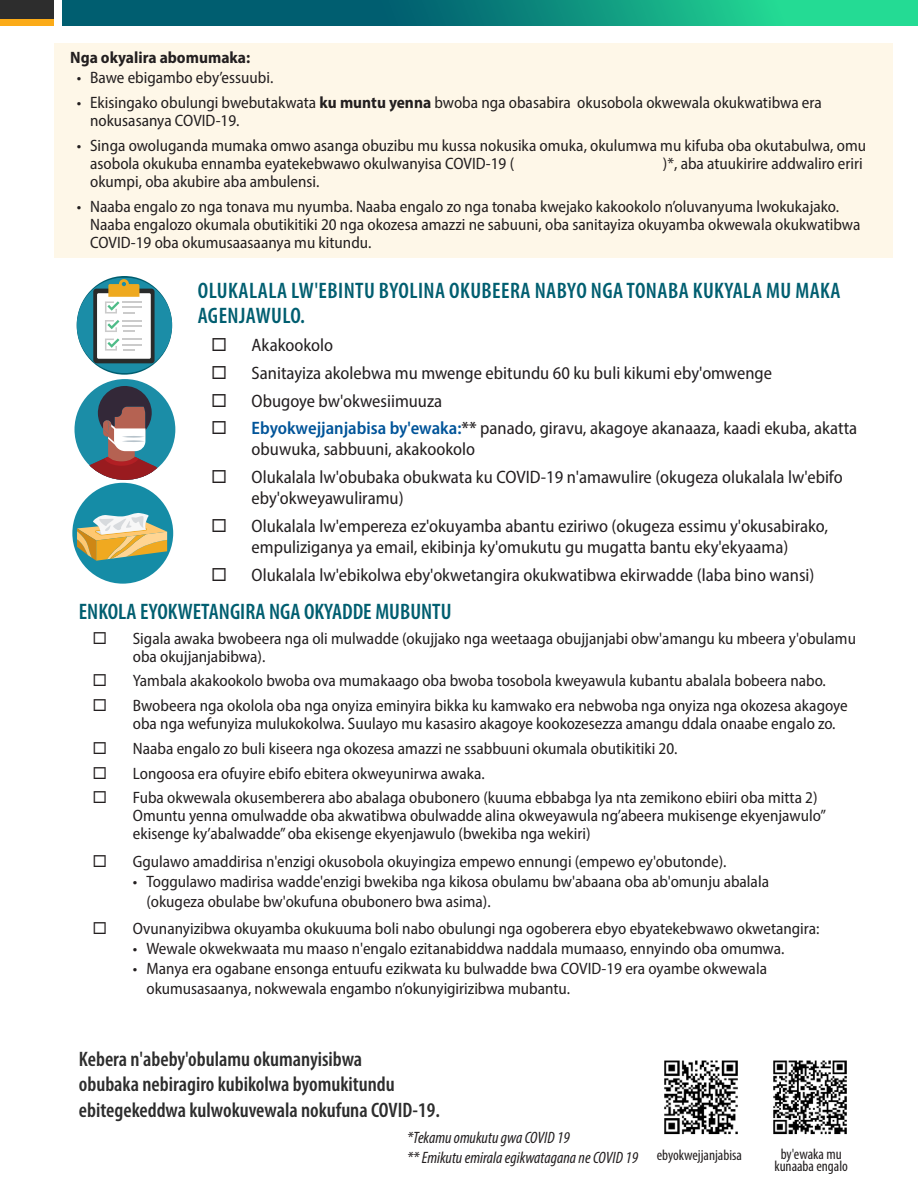
<style>
.page{position:relative;width:918px;height:1188px;background:#fff}
.page>*{position:absolute;margin:0;border:0;box-sizing:border-box;transform-origin:0 0}
.t1{font:600 condensed 22.5px/25.5px "Myriad Pro";letter-spacing:.02em;color:#005e70}
.t2{font:600 condensed 22.5px "Myriad Pro";color:#005e70}
.t3{font:600 condensed 21px/25.2px "Myriad Pro";color:#2d2d2d}
.t4{font:semi-condensed 18px/27.8px "Myriad Pro";color:#231f20}
.t5{font:semi-condensed 16.5px/18px "Myriad Pro";color:#231f20}
.t6{font:italic condensed 16.5px/19.5px "Myriad Pro";color:#231f20}
.t7{font:700 semi-condensed 16.5px "Myriad Pro";color:#231f20}
.t8{font:condensed 15px/12px "Myriad Pro";color:#231f20;text-align:center}
.s1{font-weight:700}
.s2{font-weight:600;color:#005499}
.s3{font-weight:600}
</style>
<div class="page">
<div style="left:55px;top:43px;width:838px;height:214px;background:#fef7e8"></div>
<div style="left:0;top:0;width:54px;height:19px;background:#2d2d2d"></div>
<div style="left:0;top:19px;width:54px;height:7px;background:#fbab18"></div>
<svg style="left:62px;top:0;width:856px;height:26px;background:#0d8c7d"></svg>
<svg style="left:77px;top:278px;width:95px;height:95px"></svg>
<div style="left:72px;top:483px;width:101px;height:101px;background:#158ca6;border-radius:50%"></div>
<svg style="left:77px;top:513px;width:90px;height:48px"></svg>
<div style="left:75px;top:379px;width:100px;height:101px;background:#1b8da7;border-radius:50%"></div>
<svg style="left:75px;top:385px;width:91px;height:95px"></svg>
<hr style="left:122px;top:436px;width:23px;height:2px;background:#b7c3cb;border-radius:50%">
<hr style="left:122px;top:440px;width:23px;height:2px;background:#b7c3cb;border-radius:50%">
<img style="left:664px;top:1060px;width:74px;height:75px">
<img style="left:773px;top:1060px;width:74px;height:75px">
<p class="t7" style="left:70px;top:47px;width:182px">Nga okyalira abomumaka:</p>
<p class="t5" style="left:77px;top:69px;width:198px">• Bawe ebigambo eby’essuubi.</p>
<p class="t5" style="left:90px;top:93px;width:733px;text-indent:-13px">• Ekisingako obulungi bwebutakwata <span class="s1">ku muntu yenna</span> bwoba nga obasabira okusobola okwewala okukwatibwa era nokusasanya COVID-19.</p>
<p class="t5" style="left:90px;top:136px;width:777px;text-indent:-13px">• Singa owoluganda mumaka omwo asanga obuzibu mu kussa nokusika omuka, okulumwa mu kifuba oba okutabulwa, omu asobola okukuba ennamba eyatekebwawo okulwanyisa COVID-19 (</p>
<p class="t5" style="left:663px;top:154px;width:201px">)*, aba atuukirire addwaliro eriri</p>
<p class="t5" style="left:90px;top:172px;width:231px">okumpi, oba akubire aba ambulensi.</p>
<p class="t5" style="left:90px;top:197px;width:772px;text-indent:-13px">• Naaba engalo zo nga tonava mu nyumba. Naaba engalo zo nga tonaba kwejako kakookolo n’oluvanyuma lwokukajako.<br>Naaba engalozo okumala obutikitiki 20 nga okozesa amazzi ne sabuuni, oba sanitayiza okuyamba okwewala okukwatibwa<br>COVID-19 oba okumusaasaanya mu kitundu.</p>
<h1 class="t1" style="left:198px;top:277px;width:644px">OLUKALALA LW'EBINTU BYOLINA OKUBEERA NABYO NGA TONABA KUKYALA MU MAKA<br>AGENJAWULO.</h1>
<p class="t4" style="left:252px;top:331px;width:607px">Akakookolo<br>Sanitayiza akolebwa mu mwenge ebitundu 60 ku buli kikumi eby'omwenge<br>Obugoye bw'okwesiimuuza<br><span class="s2">Ebyokwejjanjabisa by'ewaka:</span><span class="s3">**</span> panado, giravu, akagoye akanaaza, kaadi ekuba, akatta</p>
<p class="t4" style="left:252px;top:435px;width:593px">obuwuka, sabbuuni, akakookolo<br>Olukalala lw'obubaka obukwata ku COVID-19 n'amawulire (okugeza olukalala lw'ebifo</p>
<p class="t4" style="left:252px;top:484px;width:578px">eby'okweyawuliramu)<br>Olukalala lw'empereza ez'okuyamba abantu eziriwo (okugeza essimu y'okusabirako,</p>
<p class="t4" style="left:252px;top:533px;width:564px">empuliziganya ya email, ekibinja ky'omukutu gu mugatta bantu eky'ekyaama)<br>Olukalala lw'ebikolwa eby'okwetangira okukwatibwa ekirwadde (laba bino wansi)</p>
<h1 class="t2" style="left:79px;top:597px;width:374px">ENKOLA EYOKWETANGIRA NGA OKYADDE MUBUNTU</h1>
<p class="t5" style="left:133px;top:629px;width:725px">Sigala awaka bwobeera nga oli mulwadde (okujjako nga weetaaga obujjanjabi obw'amangu ku mbeera y'obulamu oba okujjanjabibwa).</p>
<p class="t5" style="left:133px;top:668px;width:716px;line-height:24.8px">Yambala akakookolo bwoba ova mumakaago oba bwoba tosobola kweyawula kubantu abalala bobeera nabo.<br>Bwobeera nga okolola oba nga onyiza eminyira bikka ku kamwako era nebwoba nga onyiza nga okozesa akagoye</p>
<p class="t5" style="left:133px;top:711px;width:704px;line-height:24.8px">oba nga wefunyiza mulukokolwa. Suulayo mu kasasiro akagoye kookozesezza amangu ddala onaabe engalo zo.<br>Naaba engalo zo buli kiseera nga okozesa amazzi ne ssabbuuni okumala obutikitiki 20.<br>Longoosa era ofuyire ebifo ebitera okweyunirwa awaka.<br>Fuba okwewala okusemberera abo abalaga obubonero (kuuma ebbabga lya nta zemikono ebiiri oba mitta 2)</p>
<p class="t5" style="left:133px;top:807px;width:695px">Omuntu yenna omulwadde oba akwatibwa obulwadde alina okweyawula ng’abeera mukisenge ekyenjawulo” ekisenge ky’abalwadde” oba ekisenge ekyenjawulo (bwekiba nga wekiri)</p>
<p class="t5" style="left:133px;top:852px;width:595px">Ggulawo amaddirisa n'enzigi okusobola okuyingiza empewo ennungi (empewo ey'obutonde).</p>
<p class="t5" style="left:146px;top:871px;width:624px;line-height:19.8px;text-indent:-13px">• Toggulawo madirisa wadde'enzigi bwekiba nga kikosa obulamu bw'abaana oba ab'omunju abalala (okugeza obulabe bw'okufuna obubonero bwa asima).</p>
<p class="t5" style="left:133px;top:920px;width:688px">Ovunanyizibwa okuyamba okukuuma boli nabo obulungi nga ogoberera ebyo ebyatekebwawo okwetangira:</p>
<p class="t5" style="left:133px;top:939px;width:653px">• Wewale okwekwaata mu maaso n'engalo ezitanabiddwa naddala mumaaso, ennyindo oba omumwa.</p>
<p class="t5" style="left:146px;top:958px;width:622px;line-height:19.8px;text-indent:-13px">• Manya era ogabane ensonga entuufu ezikwata ku bulwadde bwa COVID-19 era oyambe okwewala okumusasaanya, nokwewala engambo n’okunyigirizibwa mubantu.</p>
<p class="t3" style="left:79px;top:1046px;width:363px">Kebera n'abeby'obulamu okumanyisibwa<br>obubaka nebiragiro kubikolwa byomukitundu ebitegekeddwa kulwokuvewala nokufuna COVID-19.</p>
<p class="t6" style="left:407px;top:1128px;width:336px">*Tekamu omukutu gwa COVID 19<br>** Emikutu emirala egikwatagana ne COVID 19 <sup>ebyokwejjanjabisa</sup></p>
<p class="t8" style="left:774px;top:1148px;width:75px">by'ewaka mu kunaaba engalo</p>
</div>
